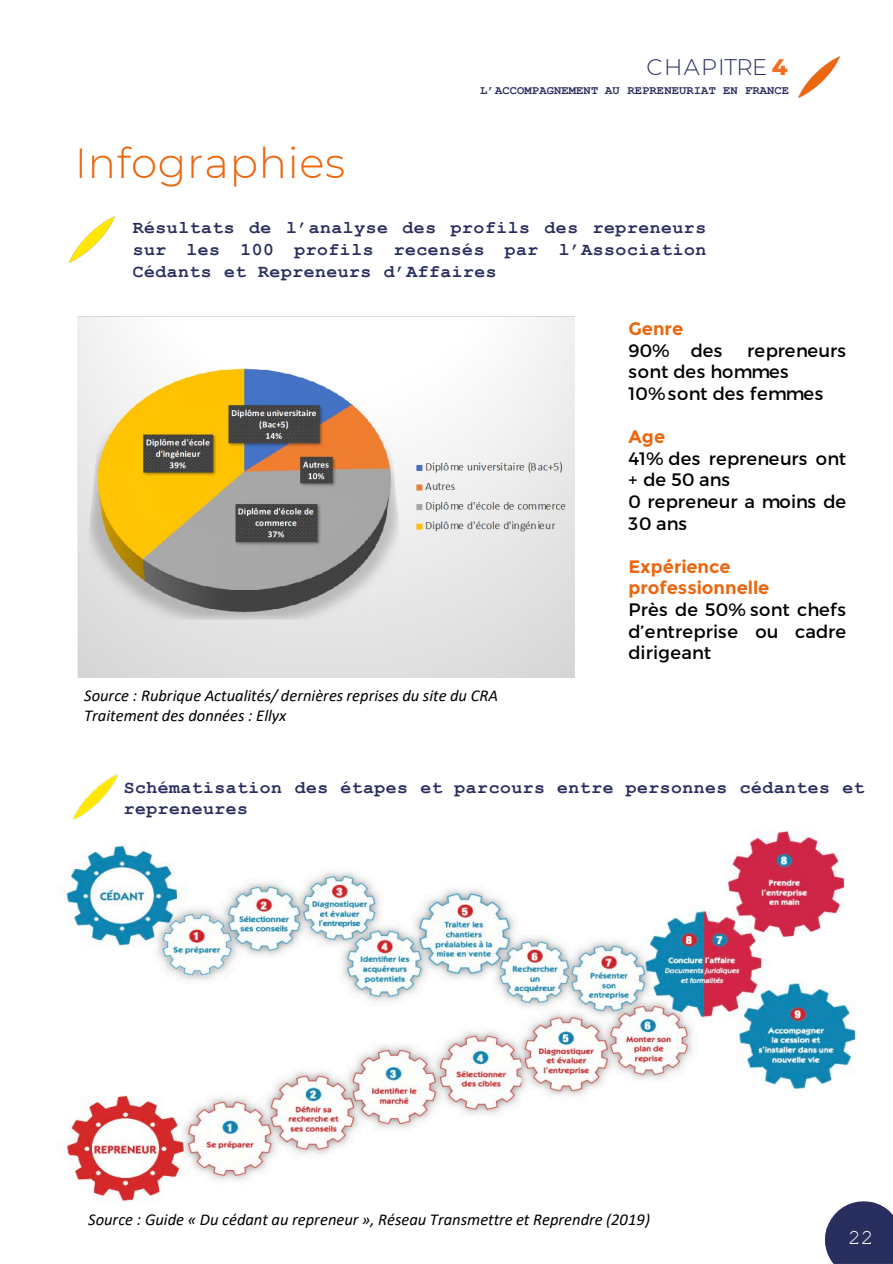
<style>
.page{position:relative;width:893px;height:1264px;background:#fff}
.page>*{position:absolute;margin:0;border:0;box-sizing:border-box;transform-origin:0 0}
.t1{font:300 42px "Montserrat";letter-spacing:.02em;color:#eb660e}
.t2{font:300 22.5px "Montserrat";letter-spacing:.045em;color:#282e5e}
.t3{font:21px "Courier New";color:#fff}
.t4{font:700 18px/21.6px "Courier New";letter-spacing:.03em;color:#282e5e;text-align:justify}
.t5{font:18px/21.6px "Montserrat";letter-spacing:.005em;color:#000}
.t6{font:700 18px/21.6px "Montserrat";color:#eb660e}
.t7{font:18px "Montserrat";letter-spacing:.025em;color:#000}
.t8{font:italic 16.5px "Calibri";color:#000}
.t9{font:700 12px "Courier New";letter-spacing:.01em;color:#282e5e}
.s1{font-weight:800;color:#f06f23}
</style>
<div class="page">
<img style="left:59px;top:831px;width:797px;height:371px">
<svg style="left:825px;top:1200px;width:67px;height:63px;background:#454a73"></svg>
<img style="left:798px;top:56px;width:41px;height:42px">
<img style="left:69px;top:217px;width:45px;height:45px">
<img style="left:77px;top:316px;width:497px;height:361px">
<img style="left:73px;top:774px;width:44px;height:45px">
<p class="t2" style="left:646px;top:52px;width:143px">CHAPITRE <span class="s1">4</span></p>
<p class="t1" style="left:75px;top:134px;width:272px">Infographies</p>
<p class="t9" style="left:480px;top:83px;width:310px">L’ACCOMPAGNEMENT AU REPRENEURIAT EN FRANCE</p>
<p class="t4" style="left:133px;top:216px;width:575px">Résultats de l’analyse des profils des repreneurs sur les 100 profils recensés par l’Association Cédants et Repreneurs d’Affaires</p>
<p class="t8" style="left:84px;top:684px;width:415px">Source : Rubrique Actualités/ dernières reprises du site du CRA</p>
<p class="t8" style="left:84px;top:703px;width:204px">Traitement des données : Ellyx</p>
<p class="t6" style="left:628px;top:318px;width:56px">Genre</p>
<p class="t5" style="left:628px;top:339px;width:95px">90% des</p>
<p class="t5" style="left:628px;top:339px;width:219px;text-indent:119px">repreneurs sont des hommes</p>
<p class="t7" style="left:628px;top:382px;width:196px">10%sont des femmes</p>
<p class="t6" style="left:628px;top:426px;width:38px">Age</p>
<p class="t5" style="left:628px;top:447px;width:219px">41% des repreneurs ont + de 50 ans</p>
<p class="t5" style="left:628px;top:490px;width:219px">0 repreneur a moins de<br>30 ans</p>
<p class="t6" style="left:628px;top:555px;width:142px">Expérience professionnelle</p>
<p class="t5" style="left:628px;top:598px;width:219px;text-align:justify">Près de 50% sont chefs d’entreprise ou cadre dirigeant</p>
<p class="t4" style="left:124px;top:775px;width:742px">Schématisation des étapes et parcours entre personnes cédantes et repreneures</p>
<p class="t8" style="left:88px;top:1207px;width:563px">Source : Guide « Du cédant au repreneur », Réseau Transmettre et Reprendre (2019)</p>
<p class="t3" style="left:848px;top:1224px;width:27px">22</p>
</div>
